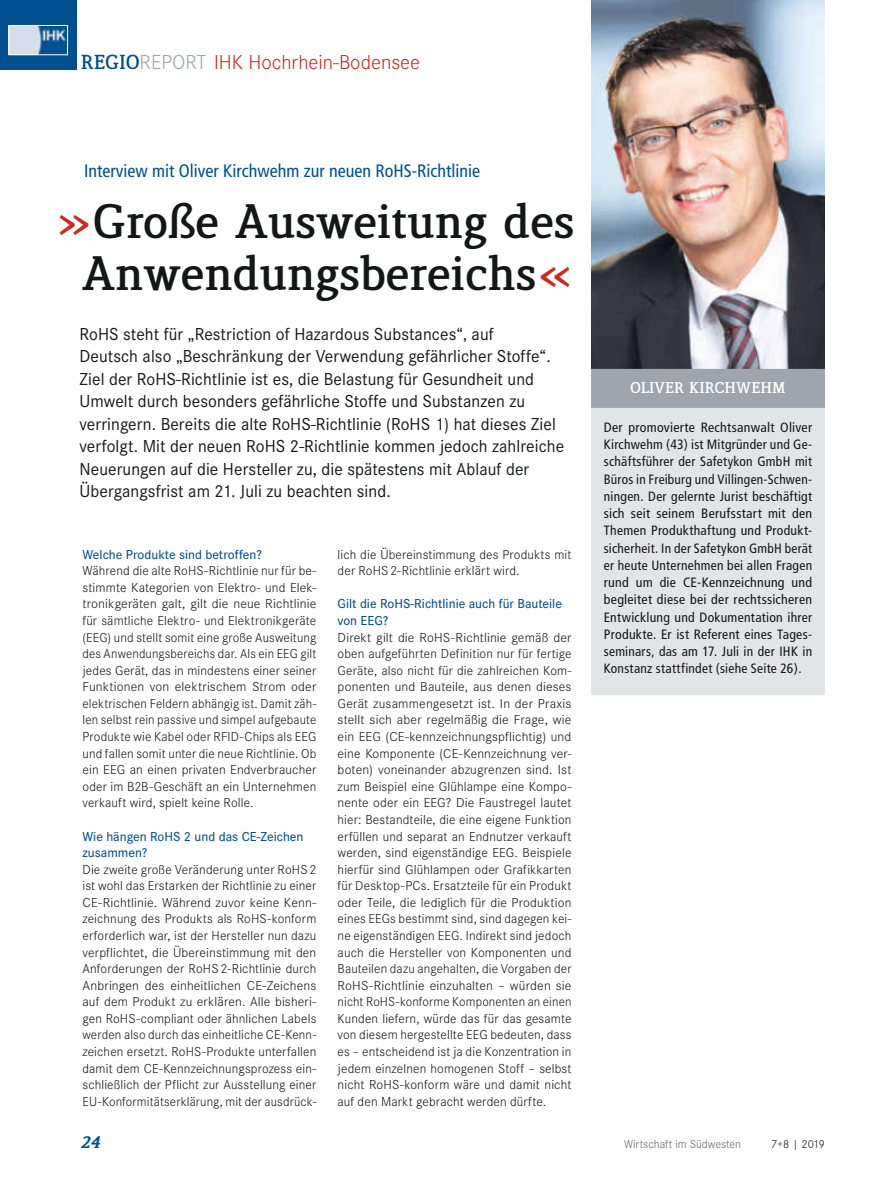
<style>
.page{position:relative;width:893px;height:1191px;background:#fff}
.page>*{position:absolute;margin:0;border:0;box-sizing:border-box;transform-origin:0 0}
.t1{font:800 46.5px/52.5px "Lenga";color:#151616;text-align:center}
.t2{font:300 21px "Corporate S";color:#cb2a1e}
.t3{font:18px/22.5px "Corporate S";letter-spacing:.005em;color:#151616}
.t4{font:condensed 18px "Frutiger";color:#00508f}
.t5{font:italic 900 16.5px "Lenga";color:#00508f}
.t6{font:800 15px "Lenga";color:#fff}
.t7{font:300 13.5px/16.5px "Corporate S";letter-spacing:.01em;color:#151616;text-align:justify}
.t8{font:condensed 13.5px/17.2px "Frutiger";letter-spacing:.02em;color:#151616;text-align:justify}
.t9{font:500 13.5px/16.6px "Corporate S";color:#00508f}
.t10{font:300 12px "Corporate S";color:#686867}
.t11{font:300 12px "Corporate S";color:#151616}
.s1{font-family:"Lenga";font-weight:800;font-size:19.5px;color:#00508f}
.s2{color:#9fa5ac}
.s3{color:#cb2a1e}
</style>
<div class="page">
<hr style="left:892px;top:0;width:1px;height:1191px;background:#edecea">
<div style="left:0;top:0;width:77px;height:69px;background:#00508f"></div>
<img style="left:10px;top:27px;width:56px;height:26px">
<div style="left:8px;top:25px;width:60px;height:30px;border:1px solid #fff"></div>
<img style="left:591px;top:0;width:234px;height:369px">
<div style="left:591px;top:369px;width:234px;height:325px;background:#e2e5e8"></div>
<div style="left:591px;top:369px;width:234px;height:39px;background:#9fa5ac"></div>
<h2 class="t2" style="left:81px;top:51px;width:341px"><span class="s1">REGIO</span><span class="s2">REPORT</span> IHK Hochrhein-Bodensee</h2>
<h3 class="t4" style="left:84px;top:161px;width:397px">Interview mit Oliver Kirchwehm zur neuen RoHS-Richtlinie</h3>
<h1 class="t1" style="left:56px;top:197px;width:520px"><span class="s3">»</span>Große Ausweitung des<br>Anwendungsbereichs<span class="s3">«</span></h1>
<p class="t3" style="left:80px;top:322px;width:486px">RoHS steht für „Restriction of Hazardous Substances“‚ auf<br>Deutsch also „Beschränkung der Verwendung gefährlicher Stoffe“.<br>Ziel der RoHS-Richtlinie ist es, die Belastung für Gesundheit und Umwelt durch besonders gefährliche Stoffe und Substanzen zu verringern. Bereits die alte RoHS-Richtlinie (RoHS 1) hat dieses Ziel verfolgt. Mit der neuen RoHS 2-Richtlinie kommen jedoch zahlreiche Neuerungen auf die Hersteller zu, die spätestens mit Ablauf der Übergangsfrist am 21. Juli zu beachten sind.</p>
<p class="t9" style="left:82px;top:546px;width:181px">Welche Produkte sind betroffen?</p>
<p class="t7" style="left:82px;top:562px;width:235px">Während die alte RoHS-Richtlinie nur für be&shy;stimmte Kategorien von Elektro- und Elek&shy;tronikgeräten galt, gilt die neue Richtlinie für sämtliche Elektro- und Elektronikgeräte (EEG) und stellt somit eine große Ausweitung des Anwendungsbereichs dar. Als ein EEG gilt jedes Gerät, das in mindestens einer seiner Funktionen von elektrischem Strom oder elektrischen Feldern abhängig ist. Damit zäh&shy;len selbst rein passive und simpel aufgebaute Produkte wie Kabel oder RFID-Chips als EEG und fallen somit unter die neue Richtlinie. Ob ein EEG an einen privaten Endverbraucher oder im B2B-Geschäft an ein Unternehmen verkauft wird, spielt keine Rolle.</p>
<p class="t9" style="left:82px;top:828px;width:223px">Wie hängen RoHS 2 und das CE-Zeichen zusammen?</p>
<p class="t7" style="left:82px;top:861px;width:235px">Die zweite große Veränderung unter RoHS2 ist wohl das Erstarken der Richtlinie zu einer CE-Richtlinie. Während zuvor keine Kenn&shy;zeichnung des Produkts als RoHS-konform erforderlich war, ist der Hersteller nun dazu verpflichtet, die Übereinstimmung mit den Anforderungen der RoHS2-Richtlinie durch Anbringen des einheitlichen CE-Zeichens auf dem Produkt zu erklären. Alle bisheri&shy;gen RoHS-compliant oder ähnlichen Labels werden also durch das einheitliche CE-Kenn&shy;zeichen ersetzt. RoHS-Produkte unterfallen damit dem CE-Kennzeichnungsprozess ein&shy;schließlich der Pflicht zur Ausstellung einer EU-Konformitätserklärung, mit der ausdrück-</p>
<p class="t7" style="left:338px;top:546px;width:235px">lich die Übereinstimmung des Produkts mit der RoHS2-Richtlinie erklärt wird.</p>
<p class="t9" style="left:338px;top:595px;width:226px">Gilt die RoHS-Richtlinie auch für Bauteile von EEG?</p>
<p class="t7" style="left:338px;top:629px;width:235px">Direkt gilt die RoHS-Richtlinie gemäß der oben aufgeführten Definition nur für fertige Geräte, also nicht für die zahlreichen Kom&shy;ponenten und Bauteile, aus denen dieses Gerät zusammengesetzt ist. In der Praxis stellt sich aber regelmäßig die Frage, wie ein EEG (CE-kennzeichnungspflichtig) und eine Komponente (CE-Kennzeichnung ver&shy;boten) voneinander abzugrenzen sind. Ist zum Beispiel eine Glühlampe eine Kompo&shy;nente oder ein EEG? Die Faustregel lautet hier: Bestandteile, die eine eigene Funktion erfüllen und separat an Endnutzer verkauft werden, sind eigenständige EEG. Beispiele hierfür sind Glühlampen oder Grafikkarten für Desktop-PCs. Ersatzteile für ein Produkt oder Teile, die lediglich für die Produktion eines EEGs bestimmt sind, sind dagegen kei&shy;ne eigenständigen EEG. Indirekt sind jedoch auch die Hersteller von Komponenten und Bauteilen dazu angehalten, die Vorgaben der RoHS-Richtlinie einzuhalten – würden sie nicht RoHS-konforme Komponenten an einen Kunden liefern, würde das für das gesamte von diesem hergestellte EEG bedeuten, dass es – entscheidend ist ja die Konzentration in jedem einzelnen homogenen Stoff – selbst nicht RoHS-konform wäre und damit nicht auf den Markt gebracht werden dürfte.</p>
<p class="t6" style="left:630px;top:381px;width:157px">OLIVER KIRCHWEHM</p>
<p class="t8" style="left:604px;top:418px;width:210px">Der promovierte Rechtsanwalt Oliver Kirchwehm (43) ist Mitgründer und Ge&shy;schäftsführer der Safetykon GmbH mit Büros in Freiburg und Villingen-Schwen&shy;ningen. Der gelernte Jurist beschäftigt sich seit seinem Berufsstart mit den Themen Produkthaftung und Produkt&shy;sicherheit. In der Safetykon GmbH berät er heute Unternehmen bei allen Fragen rund um die CE-Kennzeichnung und begleitet diese bei der rechtssicheren Entwicklung und Dokumentation ihrer Produkte. Er ist Referent eines Tages&shy;seminars, das am 17. Juli in der IHK in Konstanz stattfindet (siehe Seite 26).</p>
<p class="t5" style="left:81px;top:1134px;width:21px">24</p>
<p class="t10" style="left:624px;top:1137px;width:119px">Wirtschaft im Südwesten</p>
<p class="t11" style="left:771px;top:1137px;width:56px">7+8 | 2019</p>
</div>
